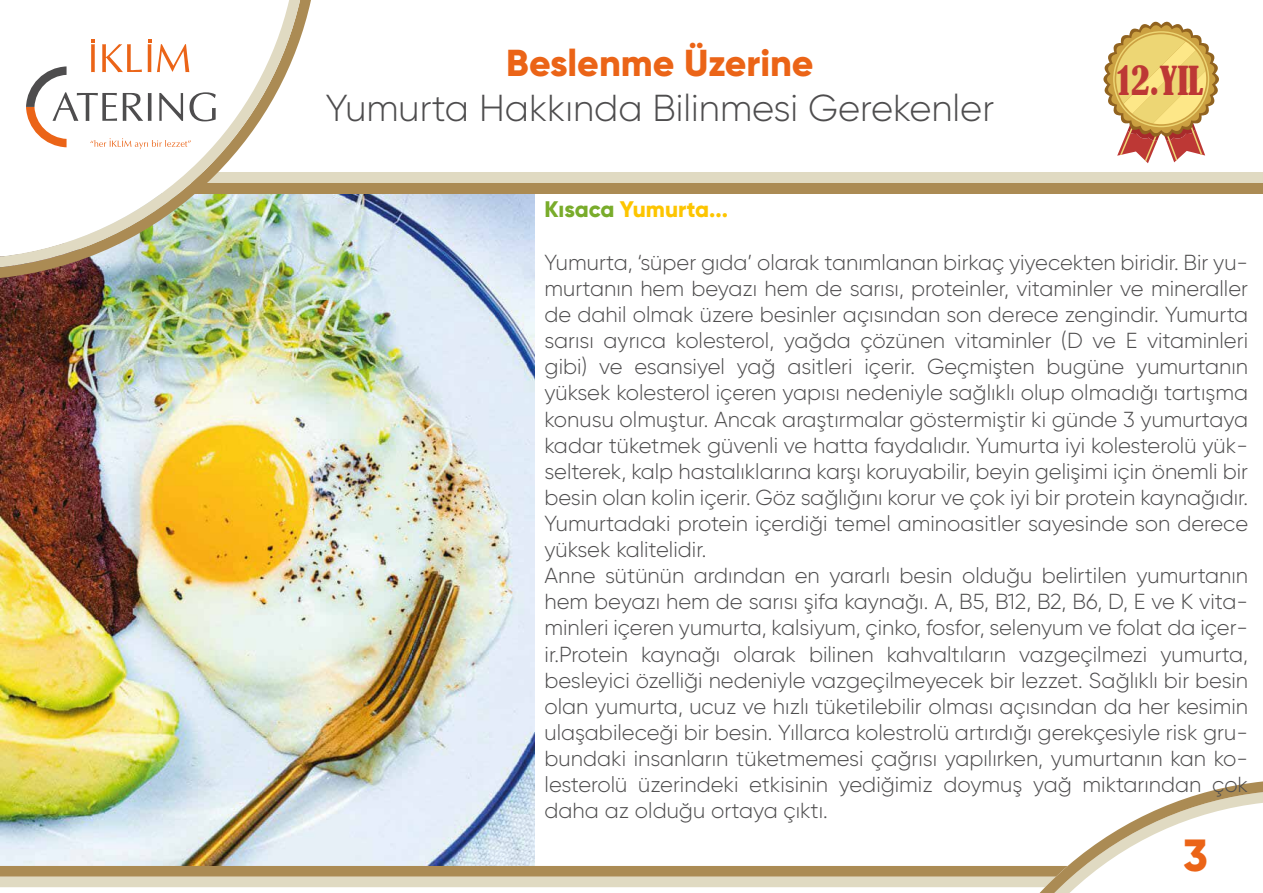
<style>
.page{position:relative;width:1263px;height:893px;background:#fff}
.page>*{position:absolute;margin:0;border:0;box-sizing:border-box;transform-origin:0 0}
.t1{font:800 45px "Gilroy";color:#eb6417}
.t2{font:300 37.5px "Gilroy";color:#4e4d4e}
.t3{font:800 37.5px "Gilroy";color:#eb6417}
.t4{font:condensed 37.5px "Bernard";color:#bd3835}
.t5{font:800 22.5px "Gilroy";color:#fdc501}
.t6{font:300 21.75px/26.1px "Gilroy";color:#4e4d4e}
.s1{color:#79ac2b}
</style>
<div class="page">
<svg style="left:1103px;top:22px;width:116px;height:141px"></svg>
<img style="left:0;top:194px;width:534px;height:587px">
<svg style="left:0;top:781px;width:1263px;height:112px"></svg>
<div style="left:191px;top:172px;width:1072px;height:11px;background:#e0dac2"></div>
<div style="left:191px;top:183px;width:1072px;height:11px;background:#ab8b54"></div>
<img style="left:0;top:0;width:311px;height:278px">
<svg style="left:0;top:0;width:300px;height:267px"></svg>
<h2 class="t3" style="left:506px;top:39px;width:309px">Beslenme Üzerine</h2>
<h2 class="t2" style="left:326px;top:85px;width:670px">Yumurta Hakkında Bilinmesi Gerekenler</h2>
<h2 class="t4" style="left:1117px;top:58px;width:88px">12.YIL</h2>
<p class="t5" style="left:544px;top:195px;width:185px"><span class="s1">Kısaca</span> Yumurta...</p>
<p class="t6" style="left:544px;top:249px;width:705px">Yumurta, ‘süper gıda’ olarak tanımlanan birkaç yiyecekten biridir. Bir yu&shy;murtanın hem beyazı hem de sarısı, proteinler, vitaminler ve mineraller de dahil olmak üzere besinler açısından son derece zengindir. Yumurta sarısı ayrıca kolesterol, yağda çözünen vitaminler (D ve E vitaminleri gibi) ve esansiyel yağ asitleri içerir. Geçmişten bugüne yumurtanın yüksek kolesterol içeren yapısı nedeniyle sağlıklı olup olmadığı tartışma konusu olmuştur. Ancak araştırmalar göstermiştir ki günde 3 yumurtaya kadar tüketmek güvenli ve hatta faydalıdır. Yumurta iyi kolesterolü yük&shy;selterek, kalp hastalıklarına karşı koruyabilir, beyin gelişimi için önemli bir besin olan kolin içerir. Göz sağlığını korur ve çok iyi bir protein kaynağıdır.<br>Yumurtadaki protein içerdiği temel aminoasitler sayesinde son derece yüksek kalitelidir.<br>Anne sütünün ardından en yararlı besin olduğu belirtilen yumurtanın hem beyazı hem de sarısı şifa kaynağı. A, B5, B12, B2, B6, D, E ve K vita&shy;minleri içeren yumurta, kalsiyum, çinko, fosfor, selenyum ve folat da içer&shy;ir.Protein kaynağı olarak bilinen kahvaltıların vazgeçilmezi yumurta, besleyici özelliği nedeniyle vazgeçilmeyecek bir lezzet. Sağlıklı bir besin olan yumurta, ucuz ve hızlı tüketilebilir olması açısından da her kesimin ulaşabileceği bir besin. Yıllarca kolestrolü artırdığı gerekçesiyle risk gru&shy;bundaki insanların tüketmemesi çağrısı yapılırken, yumurtanın kan ko&shy;lesterolü üzerindeki etkisinin yediğimiz doymuş yağ miktarından çok daha az olduğu ortaya çıktı.</p>
<h1 class="t1" style="left:1183px;top:827px;width:26px">3</h1>
</div>
